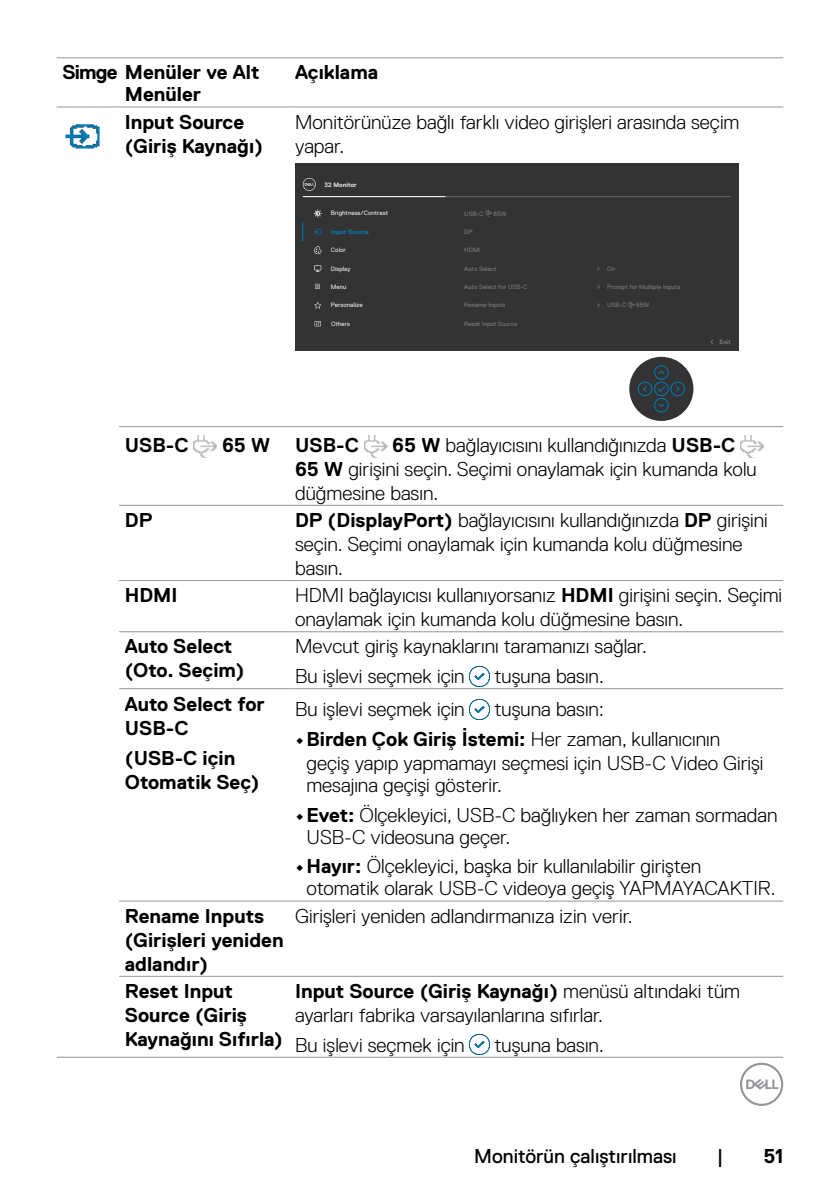
<style>
.page{position:relative;width:840px;height:1191px;background:#fff}
.page>*{position:absolute;margin:0;border:0;box-sizing:border-box;transform-origin:0 0}
.t1{font:300 20px/24px "Dell Replica";color:#000}
.t2{font:700 20px/24px "Dell Replica";color:#000}
.t3{font:20px "Dell Replica";color:#000}
.t4{font:6.2px "Dell Replica";color:#777}
.t5{font:6.2px "Dell Replica";color:#e4e4e4}
.t6{font:700 6.2px "Dell Replica";color:#007db8}
.t7{font:700 6.2px "Dell Replica";color:#e4e4e4}
.t8{font:700 6.2px "Dell Replica";color:#777}
.s1{font-weight:700}
</style>
<div class="page">
<svg style="left:740px;top:1062px;width:42px;height:44px"></svg>
<hr style="left:57px;top:57px;width:62px;height:1px;background:#939598">
<hr style="left:119px;top:57px;width:170px;height:1px;background:#939598">
<hr style="left:289px;top:57px;width:493px;height:1px;background:#939598">
<hr style="left:57px;top:107px;width:62px;height:1px;background:#939598">
<hr style="left:119px;top:107px;width:170px;height:1px;background:#939598">
<hr style="left:289px;top:107px;width:493px;height:1px;background:#939598">
<hr style="left:119px;top:426px;width:170px;height:1px;background:#939598">
<hr style="left:289px;top:426px;width:493px;height:1px;background:#939598">
<hr style="left:119px;top:505px;width:170px;height:1px;background:#939598">
<hr style="left:289px;top:505px;width:493px;height:1px;background:#939598">
<hr style="left:119px;top:580px;width:170px;height:1px;background:#939598">
<hr style="left:289px;top:580px;width:493px;height:1px;background:#939598">
<hr style="left:119px;top:631px;width:170px;height:1px;background:#939598">
<hr style="left:289px;top:631px;width:493px;height:1px;background:#939598">
<hr style="left:57px;top:1057px;width:62px;height:1px;background:#939598">
<hr style="left:119px;top:688px;width:170px;height:1px;background:#939598">
<hr style="left:289px;top:688px;width:493px;height:1px;background:#939598">
<hr style="left:119px;top:900px;width:170px;height:1px;background:#939598">
<hr style="left:289px;top:900px;width:493px;height:1px;background:#939598">
<hr style="left:119px;top:1057px;width:170px;height:1px;background:#939598">
<hr style="left:289px;top:1057px;width:493px;height:1px;background:#939598">
<hr style="left:119px;top:976px;width:170px;height:1px;background:#939598">
<hr style="left:289px;top:976px;width:493px;height:1px;background:#939598">
<img style="left:65px;top:124px;width:35px;height:24px">
<div style="left:295px;top:163px;width:442px;height:188px;background:#333"></div>
<div style="left:629px;top:357px;width:64px;height:64px;background:#333;border-radius:50%"></div>
<div style="left:654px;top:382px;width:14px;height:14px;border:1px solid #007db8;border-radius:50%"></div>
<div style="left:654px;top:398px;width:14px;height:14px;border:1px solid #007db8;border-radius:50%"></div>
<div style="left:654px;top:365px;width:14px;height:15px;border:1px solid #007db8;border-radius:50%"></div>
<div style="left:637px;top:382px;width:14px;height:14px;border:1px solid #007db8;border-radius:50%"></div>
<div style="left:670px;top:382px;width:14px;height:14px;border:1px solid #007db8;border-radius:50%"></div>
<svg style="left:658px;top:403px;width:6px;height:4px"></svg>
<svg style="left:658px;top:370px;width:6px;height:4px"></svg>
<svg style="left:676px;top:386px;width:3px;height:6px"></svg>
<svg style="left:643px;top:386px;width:4px;height:6px"></svg>
<svg style="left:656px;top:385px;width:10px;height:8px"></svg>
<hr style="left:302px;top:196px;width:428px;height:1px;background:#666">
<hr style="left:302px;top:196px;width:143px;height:1px;background:#fff">
<svg style="left:302px;top:178px;width:13px;height:13px"></svg>
<svg style="left:302px;top:223px;width:1px;height:18px"></svg>
<svg style="left:315px;top:284px;width:4px;height:5px"></svg>
<svg style="left:314px;top:229px;width:7px;height:5px"></svg>
<svg style="left:314px;top:246px;width:7px;height:8px"></svg>
<svg style="left:314px;top:302px;width:7px;height:7px"></svg>
<svg style="left:314px;top:321px;width:7px;height:5px"></svg>
<svg style="left:313px;top:209px;width:8px;height:8px"></svg>
<svg style="left:314px;top:265px;width:7px;height:7px"></svg>
<svg style="left:485px;top:210px;width:6px;height:7px"></svg>
<svg style="left:628px;top:301px;width:6px;height:8px"></svg>
<img style="left:194px;top:435px;width:23px;height:23px">
<img style="left:364px;top:435px;width:23px;height:23px">
<img style="left:740px;top:435px;width:23px;height:23px">
<img style="left:469px;top:666px;width:20px;height:20px">
<img style="left:469px;top:699px;width:20px;height:20px">
<img style="left:469px;top:1034px;width:20px;height:20px">
<p class="t2" style="left:62px;top:61px;width:198px;line-height:22px;text-align:center">Simge Menüler ve Alt<br>Menüler</p>
<p class="t2" style="left:295px;top:60px;width:84px">Açıklama</p>
<p class="t2" style="left:125px;top:110px;width:140px">Input Source (Giriş Kaynağı)</p>
<p class="t1" style="left:295px;top:110px;width:445px">Monitörünüze bağlı farklı video girişleri arasında seçim yapar.</p>
<p class="t7" style="left:324px;top:181px;width:34px">32 Monitor</p>
<p class="t5" style="left:331px;top:210px;width:59px">Brightness/Contrast</p>
<p class="t4" style="left:464px;top:210px;width:21px">USB-C</p>
<p class="t4" style="left:493px;top:210px;width:15px">65W</p>
<p class="t6" style="left:331px;top:228px;width:39px">Input Source</p>
<p class="t5" style="left:331px;top:247px;width:16px">Color</p>
<p class="t5" style="left:331px;top:265px;width:21px">Display</p>
<p class="t5" style="left:331px;top:283px;width:17px">Menu</p>
<p class="t5" style="left:330px;top:302px;width:33px">Personalize</p>
<p class="t5" style="left:331px;top:320px;width:21px">Others</p>
<p class="t4" style="left:464px;top:228px;width:10px">DP</p>
<p class="t4" style="left:464px;top:247px;width:17px">HDMI</p>
<p class="t4" style="left:464px;top:265px;width:34px">Auto Select</p>
<p class="t4" style="left:464px;top:283px;width:65px">Auto Select for USB-C</p>
<p class="t4" style="left:464px;top:302px;width:43px">Rename Inputs</p>
<p class="t4" style="left:464px;top:320px;width:55px">Reset Input Source</p>
<p class="t4" style="left:606px;top:265px;width:10px">On</p>
<p class="t4" style="left:606px;top:283px;width:75px">Prompt for Multiple Inputs</p>
<p class="t4" style="left:606px;top:302px;width:21px">USB-C</p>
<p class="t4" style="left:636px;top:302px;width:15px">65W</p>
<p class="t8" style="left:719px;top:338px;width:13px">Exit</p>
<p class="t2" style="left:125px;top:433px;width:65px">USB-C</p>
<p class="t2" style="left:222px;top:433px;width:50px">65 W</p>
<p class="t2" style="left:295px;top:433px;width:65px">USB-C</p>
<p class="t1" style="left:295px;top:433px;width:463px;text-indent:97px"><span class="s1">65 W</span> bağlayıcısını kullandığınızda <span class="s1">USB-C<br>65 W</span> girişini seçin. Seçimi onaylamak için kumanda kolu düğmesine basın.</p>
<p class="t2" style="left:125px;top:508px;width:29px">DP</p>
<p class="t1" style="left:295px;top:508px;width:474px"><span class="s1">DP (DisplayPort)</span> bağlayıcısını kullandığınızda <span class="s1">DP</span> girişini seçin. Seçimi onaylamak için kumanda kolu düğmesine basın.</p>
<p class="t2" style="left:125px;top:583px;width:54px">HDMI</p>
<p class="t1" style="left:295px;top:583px;width:488px">HDMI bağlayıcısı kullanıyorsanız <span class="s1">HDMI</span> girişini seçin. Seçimi onaylamak için kumanda kolu düğmesine basın.</p>
<p class="t2" style="left:125px;top:634px;width:121px">Auto Select (Oto. Seçim)</p>
<p class="t1" style="left:295px;top:631px;width:353px;line-height:29.6px">Mevcut giriş kaynaklarını taramanızı sağlar.<br>Bu işlevi seçmek için</p>
<p class="t1" style="left:494px;top:664px;width:111px">tuşuna basın.</p>
<p class="t2" style="left:125px;top:692px;width:141px">Auto Select for<br>USB-C</p>
<p class="t2" style="left:125px;top:746px;width:136px">(USB-C için<br>Otomatik Seç)</p>
<p class="t1" style="left:295px;top:697px;width:171px">Bu işlevi seçmek için</p>
<p class="t1" style="left:494px;top:697px;width:111px">tuşuna basın:</p>
<p class="t1" style="left:306px;top:727px;width:458px;text-indent:-11px"><span class="s1">•Birden Çok Giriş İstemi:</span> Her zaman, kullanıcının geçiş yapıp yapmamayı seçmesi için USB-C Video Girişi</p>
<p class="t1" style="left:306px;top:773px;width:197px">mesajına geçişi gösterir.</p>
<p class="t1" style="left:306px;top:804px;width:472px;line-height:22px;text-indent:-11px"><span class="s1">•Evet:</span> Ölçekleyici, USB-C bağlıyken her zaman sormadan<br>USB-C videosuna geçer.</p>
<p class="t1" style="left:306px;top:855px;width:470px;line-height:22px;text-indent:-11px"><span class="s1">•Hayır:</span> Ölçekleyici, başka bir kullanılabilir girişten otomatik olarak USB-C videoya geçiş YAPMAYACAKTIR.</p>
<p class="t2" style="left:125px;top:903px;width:160px">Rename Inputs (Girişleri yeniden adlandır)</p>
<p class="t1" style="left:295px;top:903px;width:339px">Girişleri yeniden adlandırmanıza izin verir.</p>
<p class="t2" style="left:125px;top:979px;width:159px">Reset Input<br>Source (Giriş<br>Kaynağını Sıfırla)</p>
<p class="t1" style="left:295px;top:979px;width:446px"><span class="s1">Input Source (Giriş Kaynağı)</span> menüsü altındaki tüm ayarları fabrika varsayılanlarına sıfırlar.</p>
<p class="t1" style="left:295px;top:1032px;width:171px">Bu işlevi seçmek için</p>
<p class="t1" style="left:494px;top:1032px;width:111px">tuşuna basın.</p>
<p class="t3" style="left:474px;top:1144px;width:204px">Monitörün çalıştırılması</p>
<p class="t3" style="left:716px;top:1144px;width:8px">|</p>
<p class="t2" style="left:763px;top:1143px;width:21px">51</p>
</div>
